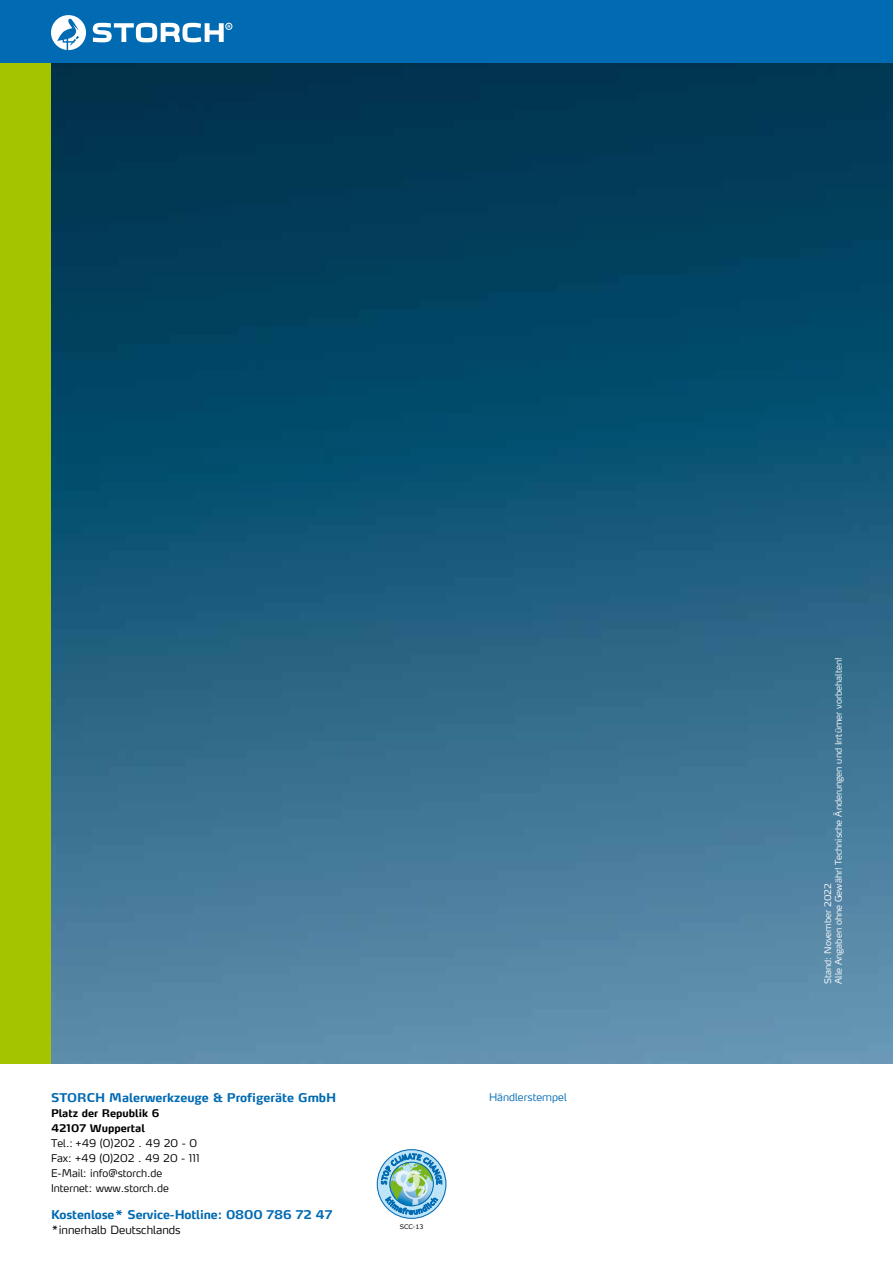
<style>
.page{position:relative;width:893px;height:1263px;background:#fff}
.page>*{position:absolute;margin:0;border:0;box-sizing:border-box;transform-origin:0 0}
.t1{font:700 12px "Max LF";color:#006ab3}
.t2{font:300 11.25px "Max LF";color:#000}
.t3{font:300 10.5px/15px "Max LF";color:#000}
.t4{font:700 10.5px/15px "Max LF";color:#000}
.t5{font:300 10.5px "Max LF";color:#006ab3}
.t6{font:300 9px/10.8px "Max LF";color:#fff}
.t7{font:6.3px "Verdana";color:#000}
</style>
<div class="page">
<div style="left:0;top:0;width:51px;height:1063px;background:#a4c400"></div>
<svg style="left:377px;top:1149px;width:69px;height:70px"></svg>
<svg style="left:378px;top:1150px;width:67px;height:68px"></svg>
<svg style="left:381px;top:1153px;width:61px;height:61px;background:#8bc0ca"></svg>
<div style="left:389px;top:1162px;width:45px;height:44px;border:1px solid #006ab3;border-radius:50%"></div>
<img style="left:51px;top:63px;width:842px;height:1000px">
<div style="left:0;top:0;width:893px;height:63px;background:#006ab3"></div>
<svg style="left:93px;top:23px;width:140px;height:20px"></svg>
<div style="left:225px;top:23px;width:7px;height:7px;border:1px solid #fff;border-radius:50%"></div>
<svg style="left:51px;top:15px;width:35px;height:36px"></svg>
<p class="t1" style="left:51px;top:1090px;width:287px">STORCH Malerwerkzeuge &amp; Profigeräte GmbH</p>
<p class="t4" style="left:51px;top:1105px;width:110px">Platz der Republik 6<br>42107 Wuppertal</p>
<p class="t3" style="left:51px;top:1135px;width:150px">Tel.: +49 (0)202 . 49 20 - 0<br>Fax: +49 (0)202 . 49 20 - 111<br>E-Mail: info@storch.de<br>Internet: www.storch.de</p>
<p class="t1" style="left:51px;top:1207px;width:283px">Kostenlose* Service-Hotline: 0800 786 72 47</p>
<p class="t2" style="left:51px;top:1223px;width:131px">*innerhalb Deutschlands</p>
<p class="t7" style="left:400px;top:1222px;width:25px">SCC-13</p>
<p class="t5" style="left:489px;top:1090px;width:79px">Händlerstempel</p>
<p class="t6" style="left:822px;top:984px;width:328px;rotate:-90deg">Stand: November 2022<br>Alle Angaben ohne Gewähr! Technische Änderungen und Irrtümer vorbehalten!</p>
</div>
